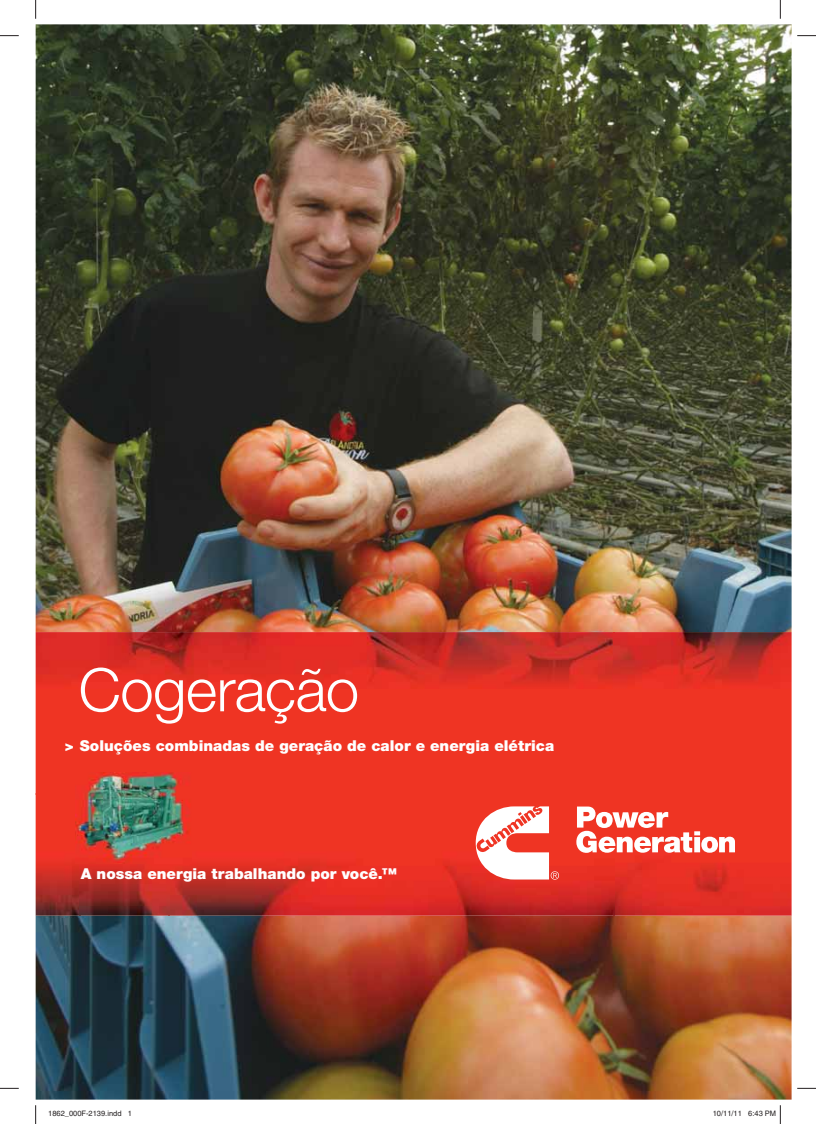
<style>
.page{position:relative;width:816px;height:1124px;background:#fff}
.page>*{position:absolute;margin:0;border:0;box-sizing:border-box;transform-origin:0 0}
.t1{font:300 60px "Helvetica Neue LT";letter-spacing:-.01em;color:#fff}
.t2{font:900 15px "Helvetica Neue LT";color:#fff}
.t3{font:7.5px "Helvetica";color:#231f20}
</style>
<div class="page">
<img style="left:36px;top:24px;width:755px;height:1075px">
<img style="left:36px;top:632px;width:577px;height:162px">
<img style="left:613px;top:632px;width:178px;height:283px">
<img style="left:36px;top:794px;width:44px;height:121px">
<img style="left:169px;top:794px;width:445px;height:121px">
<img style="left:80px;top:863px;width:89px;height:52px">
<svg style="left:576px;top:806px;width:158px;height:47px"></svg>
<svg style="left:475px;top:806px;width:84px;height:73px"></svg>
<img style="left:75px;top:772px;width:116px;height:91px">
<svg style="left:0;top:35px;width:19px;height:1px"></svg>
<svg style="left:797px;top:35px;width:18px;height:1px"></svg>
<svg style="left:0;top:1087px;width:19px;height:2px"></svg>
<svg style="left:797px;top:1087px;width:18px;height:2px"></svg>
<svg style="left:35px;top:0;width:1px;height:19px"></svg>
<svg style="left:35px;top:1105px;width:1px;height:19px"></svg>
<svg style="left:779px;top:0;width:2px;height:19px"></svg>
<svg style="left:779px;top:1105px;width:2px;height:19px"></svg>
<h1 class="t1" style="left:78px;top:668px;width:282px">Cogeração</h1>
<p class="t2" style="left:65px;top:740px;width:491px">&gt; Soluções combinadas de geração de calor e energia elétrica</p>
<p class="t2" style="left:81px;top:868px;width:317px">A nossa energia trabalhando por você.™</p>
<p class="t3" style="left:48px;top:1111px;width:85px">1862_000F-2139.indd 1</p>
<p class="t3" style="left:712px;top:1111px;width:65px">10/11/11 6:43 PM</p>
</div>
